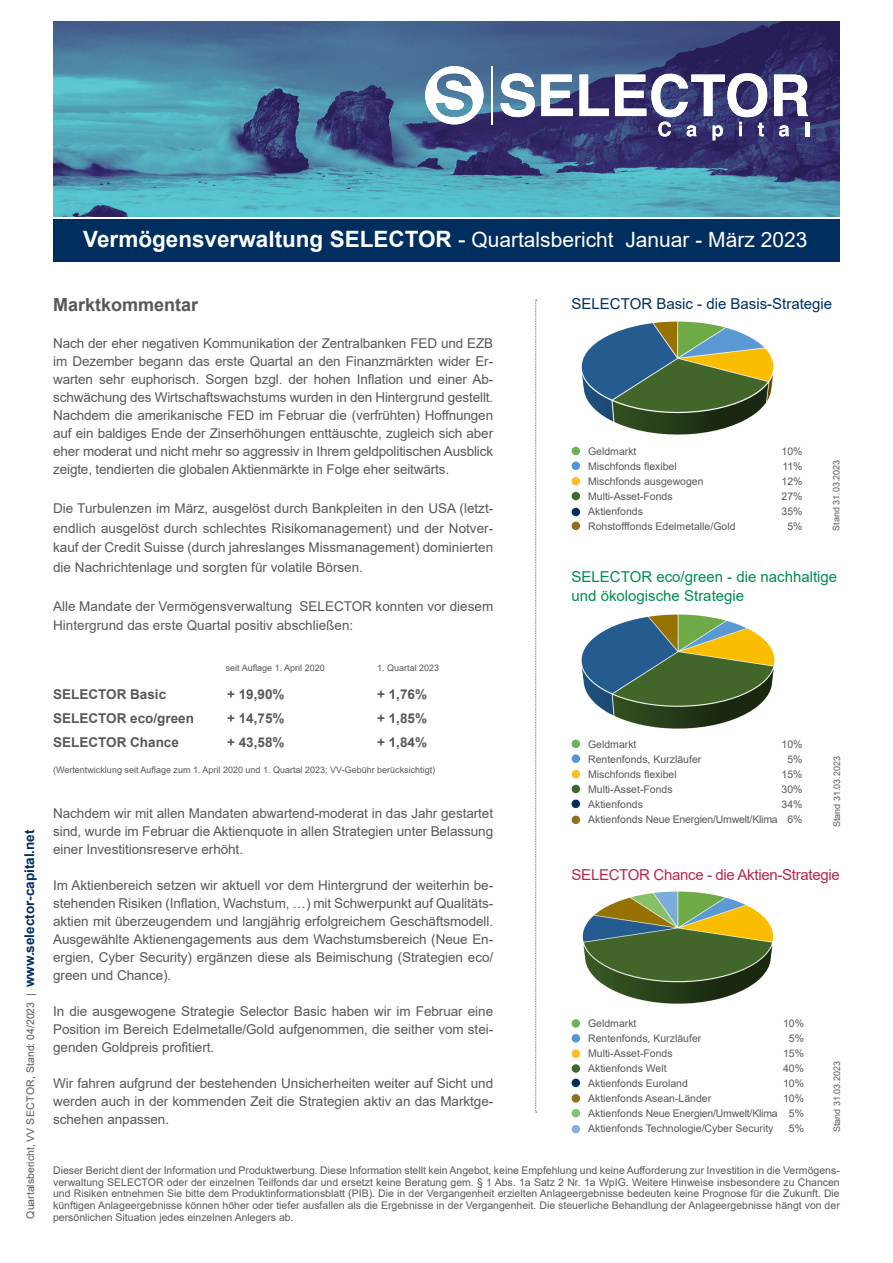
<style>
.page{position:relative;width:893px;height:1263px;background:#fff}
.page>*{position:absolute;margin:0;border:0;box-sizing:border-box;transform-origin:0 0}
.t1{font:21px "Arial";color:#fff}
.t2{font:700 18px "Arial";color:#57585a}
.t3{font:15px/19.5px "Arial";color:#008c4e}
.t4{font:15px "Arial";letter-spacing:-.02em;color:#b6274b}
.t5{font:15px "Arial";color:#002e5e}
.t6{font:13.5px/18px "Arial";letter-spacing:-.005em;color:#57585a;text-align:justify}
.t7{font:700 13.5px "Arial";color:#57585a}
.t8{font:10.5px/11.7px "Arial";color:#57585a;text-align:justify}
.t9{font:10.5px "Arial";letter-spacing:-.02em;color:#57585a}
.t10{font:9px "Arial";color:#57585a}
.s1{font-weight:700;font-size:22.5px}
.s2{font-size:22.5px}
.s3{font-weight:700;font-size:13.5px;color:#002e5e}
</style>
<div class="page">
<img style="left:53px;top:22px;width:787px;height:194px">
<div style="left:53px;top:220px;width:787px;height:42px;background:#002e5e"></div>
<svg style="left:501px;top:73px;width:34px;height:44px"></svg>
<svg style="left:541px;top:75px;width:32px;height:41px"></svg>
<svg style="left:579px;top:75px;width:30px;height:41px"></svg>
<svg style="left:774px;top:75px;width:34px;height:41px"></svg>
<hr style="left:491px;top:66px;width:2px;height:58px;background:#fff">
<svg style="left:425px;top:66px;width:58px;height:58px"></svg>
<svg style="left:615px;top:73px;width:152px;height:67px"></svg>
<svg style="left:779px;top:125px;width:10px;height:11px"></svg>
<div style="left:805px;top:122px;width:5px;height:14px;background:#fff"></div>
<svg style="left:535px;top:300px;width:2px;height:813px"></svg>
<div style="left:572px;top:447px;width:8px;height:8px;background:#6cb256;border-radius:50%"></div>
<div style="left:572px;top:461px;width:8px;height:9px;background:#5198d2;border-radius:50%"></div>
<div style="left:572px;top:477px;width:8px;height:8px;background:#fdbd26;border-radius:50%"></div>
<div style="left:572px;top:492px;width:8px;height:8px;background:#3f6833;border-radius:50%"></div>
<div style="left:572px;top:740px;width:8px;height:8px;background:#6cb256;border-radius:50%"></div>
<div style="left:572px;top:754px;width:8px;height:9px;background:#5198d2;border-radius:50%"></div>
<div style="left:572px;top:770px;width:8px;height:8px;background:#fdbd26;border-radius:50%"></div>
<div style="left:572px;top:785px;width:8px;height:8px;background:#3f6833;border-radius:50%"></div>
<div style="left:572px;top:1019px;width:8px;height:9px;background:#6cb256;border-radius:50%"></div>
<div style="left:572px;top:1034px;width:8px;height:8px;background:#5198d2;border-radius:50%"></div>
<div style="left:572px;top:1049px;width:8px;height:9px;background:#fdbd26;border-radius:50%"></div>
<div style="left:572px;top:1064px;width:8px;height:9px;background:#3f6833;border-radius:50%"></div>
<div style="left:572px;top:1079px;width:8px;height:8px;background:#002e5e;border-radius:50%"></div>
<div style="left:572px;top:1094px;width:8px;height:8px;background:#8f6e22;border-radius:50%"></div>
<div style="left:572px;top:799px;width:8px;height:9px;background:#002e5e;border-radius:50%"></div>
<div style="left:572px;top:508px;width:8px;height:8px;background:#002e5e;border-radius:50%"></div>
<div style="left:572px;top:522px;width:8px;height:8px;background:#8f6e22;border-radius:50%"></div>
<div style="left:572px;top:815px;width:8px;height:9px;background:#8f6e22;border-radius:50%"></div>
<img style="left:582px;top:891px;width:192px;height:113px">
<img style="left:581px;top:614px;width:194px;height:115px">
<img style="left:581px;top:321px;width:193px;height:114px">
<div style="left:572px;top:1109px;width:8px;height:8px;background:#7fc674;border-radius:50%"></div>
<div style="left:572px;top:1125px;width:8px;height:8px;background:#85b0dd;border-radius:50%"></div>
<p class="t1" style="left:83px;top:225px;width:726px"><span class="s1">Vermögensverwaltung SELECTOR</span> <span class="s2">-</span> Quartalsbericht Januar - März 2023</p>
<p class="t8" style="left:25px;top:1219px;width:390px;rotate:-90deg">Quartalsbericht, VV SECTOR, Stand: 04/2023 | <span class="s3">www.selector-capital.net</span></p>
<p class="t5" style="left:572px;top:293px;width:262px">SELECTOR Basic - die Basis-Strategie</p>
<p class="t2" style="left:53px;top:292px;width:147px">Marktkommentar</p>
<p class="t6" style="left:53px;top:334px;width:442px">Nach der eher negativen Kommunikation der Zentralbanken FED und EZB im Dezember begann das erste Quartal an den Finanzmärkten wider Er&shy;warten sehr euphorisch. Sorgen bzgl. der hohen Inflation und einer Ab&shy;schwächung des Wirtschaftswachstums wurden in den Hintergrund gestellt.<br>Nachdem die amerikanische FED im Februar die (verfrühten) Hoffnungen auf ein baldiges Ende der Zinserhöhungen enttäuschte, zugleich sich aber eher moderat und nicht mehr so aggressiv in Ihrem geldpolitischen Ausblick zeigte, tendierten die globalen Aktienmärkte in Folge eher seitwärts.</p>
<p class="t6" style="left:53px;top:499px;width:442px;line-height:19.5px">Die Turbulenzen im März, ausgelöst durch Bankpleiten in den USA (letzt&shy;endlich ausgelöst durch schlechtes Risikomanagement) und der Notver&shy;kauf der Credit Suisse (durch jahreslanges Missmanagement) dominierten die Nachrichtenlage und sorgten für volatile Börsen.</p>
<p class="t6" style="left:53px;top:596px;width:442px;line-height:19.5px">Alle Mandate der Vermögensverwaltung SELECTOR konnten vor diesem<br>Hintergrund das erste Quartal positiv abschließen:</p>
<p class="t10" style="left:226px;top:661px;width:101px">seit Auflage 1. April 2020</p>
<p class="t10" style="left:377px;top:661px;width:64px">1. Quartal 2023</p>
<p class="t7" style="left:53px;top:685px;width:115px">SELECTOR Basic</p>
<p class="t7" style="left:227px;top:685px;width:59px">+ 19,90%</p>
<p class="t7" style="left:377px;top:685px;width:51px">+ 1,76%</p>
<p class="t7" style="left:53px;top:709px;width:142px">SELECTOR eco/green</p>
<p class="t7" style="left:227px;top:709px;width:59px">+ 14,75%</p>
<p class="t7" style="left:377px;top:709px;width:51px">+ 1,85%</p>
<p class="t7" style="left:53px;top:733px;width:127px">SELECTOR Chance</p>
<p class="t7" style="left:227px;top:733px;width:59px">+ 43,58%</p>
<p class="t7" style="left:377px;top:733px;width:51px">+ 1,84%</p>
<p class="t10" style="left:53px;top:763px;width:384px">(Wertentwicklung seit Auflage zum 1. April 2020 und 1. Quartal 2023; VV-Gebühr berücksichtigt)</p>
<p class="t6" style="left:53px;top:804px;width:442px">Nachdem wir mit allen Mandaten abwartend-moderat in das Jahr gestartet sind, wurde im Februar die Aktienquote in allen Strategien unter Belassung einer Investitionsreserve erhöht.</p>
<p class="t6" style="left:53px;top:876px;width:442px">Im Aktienbereich setzen wir aktuell vor dem Hintergrund der weiterhin be&shy;stehenden Risiken (Inflation, Wachstum, …) mit Schwerpunkt auf Qualitäts&shy;aktien mit überzeugendem und langjährig erfolgreichem Geschäftsmodell.<br>Ausgewählte Aktienengagements aus dem Wachstumsbereich (Neue En&shy;ergien, Cyber Security) ergänzen diese als Beimischung (Strategien eco/ green und Chance).</p>
<p class="t6" style="left:53px;top:1002px;width:442px">In die ausgewogene Strategie Selector Basic haben wir im Februar eine Position im Bereich Edelmetalle/Gold aufgenommen, die seither vom stei&shy;genden Goldpreis profitiert.</p>
<p class="t6" style="left:53px;top:1074px;width:442px">Wir fahren aufgrund der bestehenden Unsicherheiten weiter auf Sicht und werden auch in der kommenden Zeit die Strategien aktiv an das Marktge&shy;schehen anpassen.</p>
<p class="t8" style="left:588px;top:446px;width:50px">Geldmarkt</p>
<p class="t8" style="left:782px;top:446px;width:23px">10%</p>
<p class="t8" style="left:588px;top:461px;width:90px">Mischfonds flexibel</p>
<p class="t8" style="left:782px;top:461px;width:22px">11%</p>
<p class="t8" style="left:588px;top:476px;width:117px">Mischfonds ausgewogen</p>
<p class="t8" style="left:782px;top:476px;width:23px">12%</p>
<p class="t8" style="left:588px;top:491px;width:86px">Multi-Asset-Fonds</p>
<p class="t8" style="left:782px;top:491px;width:23px">27%</p>
<p class="t8" style="left:588px;top:506px;width:56px">Aktienfonds</p>
<p class="t8" style="left:782px;top:506px;width:23px">35%</p>
<p class="t8" style="left:588px;top:521px;width:149px">Rohstofffonds Edelmetalle/Gold</p>
<p class="t8" style="left:787px;top:521px;width:17px">5%</p>
<p class="t10" style="left:830px;top:531px;width:73px;rotate:-90deg">Stand 31.03.2023</p>
<p class="t3" style="left:572px;top:567px;width:267px">SELECTOR eco/green - die nachhaltige und ökologische Strategie</p>
<p class="t8" style="left:588px;top:739px;width:50px">Geldmarkt</p>
<p class="t8" style="left:782px;top:739px;width:23px">10%</p>
<p class="t8" style="left:588px;top:754px;width:115px">Rentenfonds, Kurzläufer</p>
<p class="t8" style="left:787px;top:754px;width:17px">5%</p>
<p class="t8" style="left:588px;top:769px;width:90px">Mischfonds flexibel</p>
<p class="t8" style="left:782px;top:769px;width:23px">15%</p>
<p class="t8" style="left:588px;top:784px;width:86px">Multi-Asset-Fonds</p>
<p class="t8" style="left:782px;top:784px;width:23px">30%</p>
<p class="t8" style="left:588px;top:799px;width:56px">Aktienfonds</p>
<p class="t8" style="left:782px;top:799px;width:23px">34%</p>
<p class="t9" style="left:588px;top:812px;width:216px">Aktienfonds Neue Energien/Umwelt/Klima 6%</p>
<p class="t10" style="left:831px;top:827px;width:73px;rotate:-90deg">Stand 31.03.2023</p>
<p class="t4" style="left:572px;top:864px;width:270px">SELECTOR Chance - die Aktien-Strategie</p>
<p class="t8" style="left:588px;top:1017px;width:50px">Geldmarkt</p>
<p class="t8" style="left:783px;top:1017px;width:23px">10%</p>
<p class="t8" style="left:588px;top:1032px;width:115px">Rentenfonds, Kurzläufer</p>
<p class="t8" style="left:789px;top:1032px;width:17px">5%</p>
<p class="t8" style="left:588px;top:1047px;width:86px">Multi-Asset-Fonds</p>
<p class="t8" style="left:783px;top:1047px;width:23px">15%</p>
<p class="t8" style="left:588px;top:1062px;width:80px">Aktienfonds Welt</p>
<p class="t8" style="left:783px;top:1062px;width:23px">40%</p>
<p class="t8" style="left:588px;top:1077px;width:101px">Aktienfonds Euroland</p>
<p class="t8" style="left:783px;top:1077px;width:23px">10%</p>
<p class="t8" style="left:588px;top:1092px;width:125px">Aktienfonds Asean-Länder</p>
<p class="t8" style="left:783px;top:1092px;width:23px">10%</p>
<p class="t9" style="left:588px;top:1106px;width:217px">Aktienfonds Neue Energien/Umwelt/Klima 5%</p>
<p class="t8" style="left:588px;top:1122px;width:187px">Aktienfonds Technologie/Cyber Security</p>
<p class="t8" style="left:789px;top:1122px;width:17px">5%</p>
<p class="t10" style="left:831px;top:1132px;width:73px;rotate:-90deg">Stand 31.03.2023</p>
<p class="t8" style="left:53px;top:1164px;width:788px">Dieser Bericht dient der Information und Produktwerbung. Diese Information stellt kein Angebot, keine Empfehlung und keine Aufforderung zur Investition in die Vermögens&shy;verwaltung SELECTOR oder der einzelnen Teilfonds dar und ersetzt keine Beratung gem. § 1 Abs. 1a Satz 2 Nr. 1a WpIG. Weitere Hinweise insbesondere zu Chancen und Risiken entnehmen Sie bitte dem Produktinformationsblatt (PIB). Die in der Vergangenheit erzielten Anlageergebnisse bedeuten keine Prognose für die Zukunft. Die künftigen Anlageergebnisse können höher oder tiefer ausfallen als die Ergebnisse in der Vergangenheit. Die steuerliche Behandlung der Anlageergebnisse hängt von der persönlichen Situation jedes einzelnen Anlegers ab.</p>
</div>
